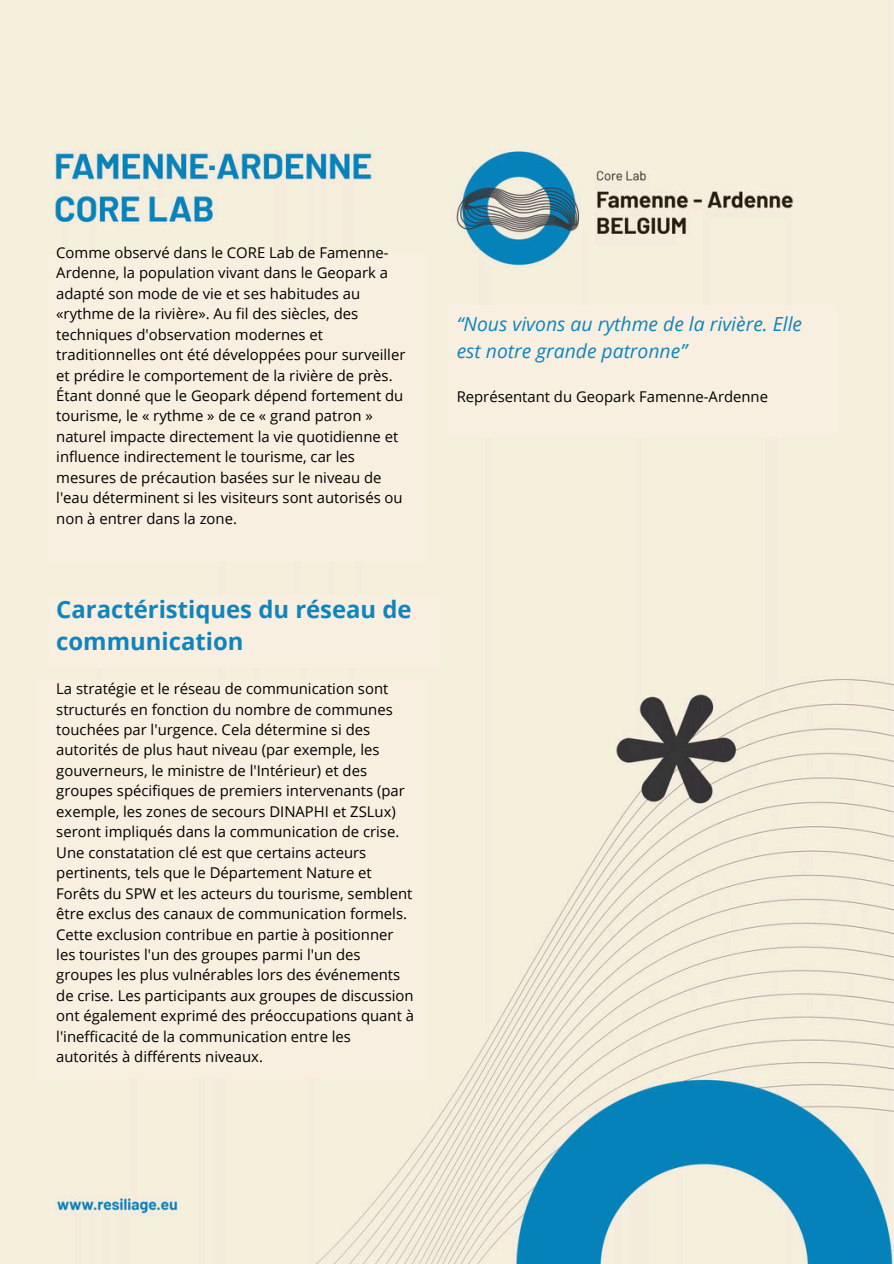
<style>
.page{position:relative;width:894px;height:1264px;background:#fff}
.page>*{position:absolute;margin:0;border:0;box-sizing:border-box;transform-origin:0 0}
.t1{font:700 23.85px/32.7px "Open Sans";color:#0f85bc}
.t2{font:italic 19.35px/27px "Open Sans";color:#0f85bc}
.t3{font:14.85px/20.4px "Open Sans";color:#000}
</style>
<div class="page">
<img style="left:0;top:0;width:893px;height:1263px">
<div style="left:49px;top:254px;width:378px;height:307px;background:#f8efe0"></div>
<div style="left:37px;top:680px;width:390px;height:397px;background:#f8efe0"></div>
<div style="left:446px;top:305px;width:391px;height:132px;background:#f8efe0"></div>
<div style="left:49px;top:595px;width:390px;height:73px;background:#f8efe0"></div>
<svg style="left:209px;top:165px;width:6px;height:5px"></svg>
<p class="t3" style="left:56px;top:242px;width:350px">Comme observé dans le CORE Lab de Famenne-Ardenne, la population vivant dans le Geopark a adapté son mode de vie et ses habitudes au «rythme de la rivière». Au fil des siècles, des techniques d'observation modernes et traditionnelles ont été développées pour surveiller et prédire le comportement de la rivière de près.<br>Étant donné que le Geopark dépend fortement du tourisme, le « rythme » de ce « grand patron » naturel impacte directement la vie quotidienne et influence indirectement le tourisme, car les mesures de précaution basées sur le niveau de l'eau déterminent si les visiteurs sont autorisés ou non à entrer dans la zone.</p>
<h1 class="t1" style="left:56px;top:592px;width:357px">Caractéristiques du réseau de communication</h1>
<p class="t3" style="left:56px;top:678px;width:359px">La stratégie et le réseau de communication sont structurés en fonction du nombre de communes touchées par l'urgence. Cela détermine si des autorités de plus haut niveau (par exemple, les gouverneurs, le ministre de l'Intérieur) et des groupes spécifiques de premiers intervenants (par exemple, les zones de secours DINAPHI et ZSLux) seront impliqués dans la communication de crise.<br>Une constatation clé est que certains acteurs pertinents, tels que le Département Nature et Forêts du SPW et les acteurs du tourisme, semblent être exclus des canaux de communication formels.<br>Cette exclusion contribue en partie à positionner les touristes l'un des groupes parmi l'un des groupes les plus vulnérables lors des événements de crise. Les participants aux groupes de discussion ont également exprimé des préoccupations quant à l'inefficacité de la communication entre les autorités à différents niveaux.</p>
<h2 class="t2" style="left:456px;top:310px;width:347px">“Nous vivons au rythme de la rivière. Elle est notre grande patronne”</h2>
<p class="t3" style="left:456px;top:385px;width:313px">Représentant du Geopark Famenne-Ardenne</p>
</div>
